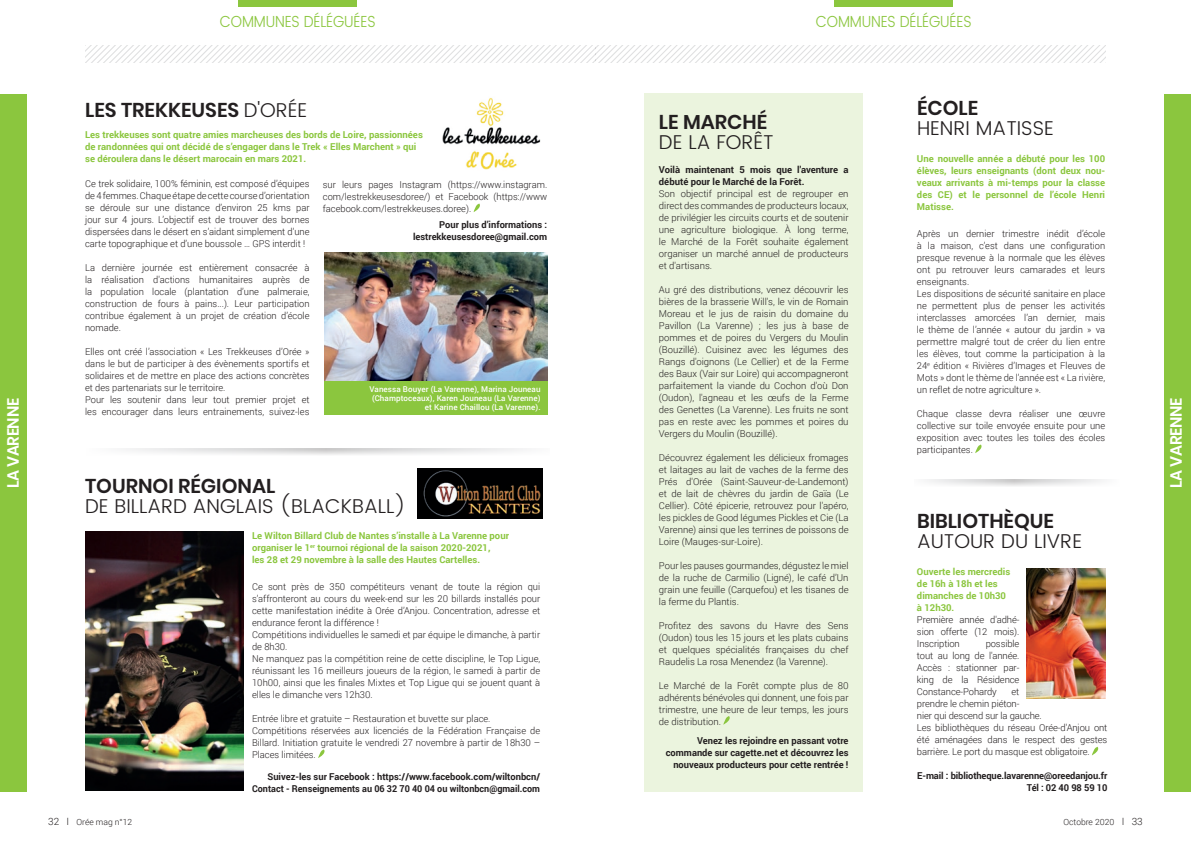
<style>
.page{position:relative;width:1191px;height:842px;background:#fff}
.page>*{position:absolute;margin:0;border:0;box-sizing:border-box;transform-origin:0 0}
.t1{font:300 20px "Poppins";color:#231f20}
.t2{font:600 20px "Poppins";color:#231f20}
.t3{font:600 16.3px "Poppins";letter-spacing:-.02em;color:#fff;scale:.96 1}
.t4{font:300 16px "Poppins";letter-spacing:-.01em;color:#8bc63e;scale:.9 1}
.t5{font:300 9.5px/12px "Roboto";color:#231f20;text-align:justify}
.t6{font:700 9.5px/12px "Roboto";color:#8bc63e}
.t7{font:700 9.5px/12px "Roboto";color:#231f20;text-align:right}
.t8{font:300 8.5px "Roboto";color:#231f20}
.t9{font:500 8px/9px "Roboto";letter-spacing:.01em;color:#fff;text-align:right}
.s1{font-weight:300}
.s2{font-size:10px}
</style>
<div class="page">
<div style="left:643px;top:94px;width:219px;height:698px;background:#ebf4de"></div>
<div style="left:834px;top:0;width:118px;height:7px;background:#8bc63e"></div>
<svg style="left:86px;top:45px;width:1019px;height:17px"></svg>
<div style="left:238px;top:0;width:119px;height:7px;background:#8bc63e"></div>
<div style="left:0;top:94px;width:26px;height:698px;background:#8bc63e"></div>
<div style="left:1164px;top:94px;width:27px;height:698px;background:#8bc63e"></div>
<svg style="left:318px;top:749px;width:7px;height:9px"></svg>
<svg style="left:723px;top:716px;width:7px;height:9px"></svg>
<img style="left:324px;top:253px;width:223px;height:128px">
<div style="left:324px;top:381px;width:223px;height:34px;background:#8bc63e"></div>
<img style="left:442px;top:98px;width:99px;height:72px">
<img style="left:86px;top:531px;width:157px;height:260px">
<img style="left:417px;top:468px;width:126px;height:51px">
<svg style="left:1092px;top:747px;width:6px;height:8px"></svg>
<svg style="left:975px;top:445px;width:7px;height:8px"></svg>
<svg style="left:927px;top:479px;width:175px;height:7px"></svg>
<img style="left:1026px;top:568px;width:79px;height:130px">
<svg style="left:473px;top:204px;width:7px;height:8px"></svg>
<svg style="left:126px;top:448px;width:397px;height:7px"></svg>
<h2 class="t3" style="left:4px;top:488px;width:95px;rotate:-90deg">LA VARENNE</h2>
<h3 class="t4" style="left:220px;top:10px;width:174px">COMMUNES DÉLÉGUÉES</h3>
<h3 class="t4" style="left:816px;top:10px;width:174px">COMMUNES DÉLÉGUÉES</h3>
<h1 class="t2" style="left:85px;top:98px;width:224px">LES TREKKEUSES <span class="s1">D'ORÉE</span></h1>
<p class="t6" style="left:85px;top:129px;width:339px">Les trekkeuses sont quatre amies marcheuses des bords de Loire, passionnées de randonnées qui ont décidé de s’engager dans le Trek « Elles Marchent » qui se déroulera dans le désert marocain en mars 2021.</p>
<p class="t5" style="left:85px;top:177px;width:226px">Ce trek solidaire, 100% féminin, est composé d’équipes de 4 femmes. Chaque étape de cette course d’orientation se déroule sur une distance d’environ 25 kms par jour sur 4 jours. L’objectif est de trouver des bornes dispersées dans le désert en s’aidant simplement d’une carte topographique et d’une boussole … GPS interdit !</p>
<p class="t5" style="left:85px;top:261px;width:226px">La dernière journée est entièrement consacrée à la réalisation d'actions humanitaires auprès de la population locale (plantation d’une palmeraie, construction de fours à pains...). Leur participation contribue également à un projet de création d’école nomade.</p>
<p class="t5" style="left:85px;top:345px;width:226px;text-align:left">Elles ont créé l’association « Les Trekkeuses d’Orée » dans le but de participer à des évènements sportifs et solidaires et de mettre en place des actions concrètes et des partenariats sur le territoire.<br>Pour les soutenir dans leur tout premier projet et les encourager dans leurs entrainements, suivez-les</p>
<p class="t5" style="left:323px;top:178px;width:226px">sur leurs pages Instagram (https://www.instagram. com/lestrekkeusesdoree/) et Facebook (https://www facebook.com/lestrekkeuses.doree).</p>
<p class="t7" style="left:413px;top:218px;width:136px">Pour plus d’informations : lestrekkeusesdoree@gmail.com</p>
<p class="t9" style="left:369px;top:384px;width:172px">Vanessa Bouyer (La Varenne), Marina Jouneau (Champtoceaux), Karen Jouneau (La Varenne) et Karine Chaillou (La Varenne).</p>
<h1 class="t2" style="left:85px;top:474px;width:192px">TOURNOI RÉGIONAL</h1>
<h1 class="t1" style="left:85px;top:492px;width:322px">DE BILLARD ANGLAIS (BLACKBALL)</h1>
<p class="t6" style="left:252px;top:529px;width:258px">Le Wilton Billard Club de Nantes s’installe à La Varenne pour organiser le 1<sup>er</sup> tournoi régional de la saison 2020-2021,<br>les 28 et 29 novembre à la salle des Hautes Cartelles.</p>
<p class="t5" style="left:252px;top:580px;width:290px;text-align:left">Ce sont près de 350 compétiteurs venant de toute la région qui s’affronteront au cours du week-end sur les 20 billards installés pour cette manifestation inédite à Orée d’Anjou. Concentration, adresse et endurance feront la différence !<br>Compétitions individuelles le samedi et par équipe le dimanche, à partir de 8h30.<br>Ne manquez pas la compétition reine de cette discipline, le Top Ligue, réunissant les 16 meilleurs joueurs de la région, le samedi à partir de 10h00, ainsi que les finales Mixtes et Top Ligue qui se jouent quant à elles le dimanche vers 12h30.</p>
<p class="t5" style="left:252px;top:712px;width:290px;text-align:left">Entrée libre et gratuite – Restauration et buvette sur place.<br>Compétitions réservées aux licenciés de la Fédération Française de Billard. Initiation gratuite le vendredi 27 novembre à partir de 18h30 – Places limitées.</p>
<p class="t7" style="left:252px;top:770px;width:289px">Suivez-les sur Facebook : https://www.facebook.com/wiltonbcn/<br>Contact - Renseignements au 06 32 70 40 04 ou wiltonbcn@gmail.com</p>
<h1 class="t2" style="left:659px;top:110px;width:110px">LE MARCHÉ</h1>
<h1 class="t1" style="left:659px;top:128px;width:116px">DE LA FORÊT</h1>
<p class="t7" style="left:659px;top:163px;width:191px;text-align:left">Voilà maintenant 5 mois que l'aventure a débuté pour le Marché de la Forêt.</p>
<p class="t5" style="left:659px;top:187px;width:191px">Son objectif principal est de regrouper en direct des commandes de producteurs locaux, de privilégier les circuits courts et de soutenir une agriculture biologique. À long terme, le Marché de la Forêt souhaite également organiser un marché annuel de producteurs et d'artisans.</p>
<p class="t5" style="left:659px;top:283px;width:191px">Au gré des distributions, venez découvrir les bières de la brasserie Will's, le vin de Romain Moreau et le jus de raisin du domaine du Pavillon (La Varenne) ; les jus à base de pommes et de poires du Vergers du Moulin (Bouzillé). Cuisinez avec les légumes des Rangs d'oignons (Le Cellier) et de la Ferme des Baux (Vair sur Loire) qui accompagneront parfaitement la viande du Cochon d'où Don (Oudon), l'agneau et les œufs de la Ferme des Genettes (La Varenne). Les fruits ne sont pas en reste avec les pommes et poires du Vergers du Moulin (Bouzillé).</p>
<p class="t5" style="left:659px;top:451px;width:191px">Découvrez également les délicieux fromages et laitages au lait de vaches de la ferme des Prés d'Orée (Saint-Sauveur-de-Landemont) et de lait de chèvres du jardin de Gaïa (Le Cellier). Côté épicerie, retrouvez pour l'apéro, les pickles de Good légumes Pickles et Cie (La Varenne) ainsi que les terrines de poissons de Loire (Mauges-sur-Loire).</p>
<p class="t5" style="left:659px;top:559px;width:191px">Pour les pauses gourmandes, dégustez le miel de la ruche de Carmilio (Ligné), le café d’Un grain une feuille (Carquefou) et les tisanes de la ferme du Plantis.</p>
<p class="t5" style="left:659px;top:619px;width:191px">Profitez des savons du Havre des Sens (Oudon) tous les 15 jours et les plats cubains et quelques spécialités françaises du chef Raudelis La rosa Menendez (la Varenne).</p>
<p class="t5" style="left:659px;top:679px;width:191px">Le Marché de la Forêt compte plus de 80 adhérents bénévoles qui donnent, une fois par trimestre, une heure de leur temps, les jours de distribution.</p>
<p class="t7" style="left:666px;top:734px;width:184px">Venez les rejoindre en passant votre commande sur cagette.net et découvrez les nouveaux producteurs pour cette rentrée !</p>
<h1 class="t2" style="left:917px;top:97px;width:63px">ÉCOLE</h1>
<h1 class="t1" style="left:917px;top:114px;width:138px">HENRI MATISSE</h1>
<p class="t6" style="left:917px;top:153px;width:190px;text-align:justify">Une nouvelle année a débuté pour les 100 élèves, leurs enseignants (dont deux nou&shy;veaux arrivants à mi-temps pour la classe des CE) et le personnel de l’école Henri Matisse.</p>
<p class="t5" style="left:917px;top:227px;width:190px;text-align:left">Après un dernier trimestre inédit d’école à la maison, c’est dans une configuration presque revenue à la normale que les élèves ont pu retrouver leurs camarades et leurs enseignants.<br>Les dispositions de sécurité sanitaire en place ne permettent plus de penser les activités interclasses amorcées l’an dernier, mais le thème de l’année « autour du jardin » va permettre malgré tout de créer du lien entre les élèves, tout comme la participation à la 24<sup>e</sup> édition « Rivières d’Images et Fleuves de Mots » dont le thème de l’année est « La rivière, un reflet de notre agriculture ».</p>
<p class="t5" style="left:917px;top:407px;width:190px">Chaque classe devra réaliser une œuvre collective sur toile envoyée ensuite pour une exposition avec toutes les toiles des écoles participantes.</p>
<h1 class="t2" style="left:917px;top:509px;width:139px">BIBLIOTHÈQUE</h1>
<h1 class="t1" style="left:917px;top:527px;width:167px">AUTOUR DU LIVRE</h1>
<p class="t6" style="left:917px;top:566px;width:95px">Ouverte les mercredis de 16h à 18h et les dimanches de 10h30 à 12h30.</p>
<p class="t5" style="left:917px;top:614px;width:104px">Première année d'adhé&shy;sion offerte (12 mois).<br>Inscription</p>
<p class="t5" style="left:917px;top:638px;width:104px;text-indent:69px">possible tout au long de l'année.<br>Accès : stationner par&shy;king de la Résidence Constance-Pohardy</p>
<p class="t5" style="left:917px;top:686px;width:192px;text-align:left;text-indent:95px">et<br>prendre le chemin piéton-<br>nier qui descend sur la gauche.<br>Les bibliothèques du réseau Orée-d'Anjou ont été aménagées dans le respect des gestes barrière. Le port du masque est obligatoire.</p>
<p class="t7" style="left:917px;top:770px;width:192px">E-mail : bibliotheque.lavarenne@oreedanjou.fr<br>Tél : 02 40 98 59 10</p>
<p class="t8" style="left:48px;top:816px;width:85px"><span class="s2">32 I</span> Orée mag n°12</p>
<p class="t8" style="left:1063px;top:816px;width:81px">Octobre 2020 <span class="s2">I 33</span></p>
<h2 class="t3" style="left:1166px;top:488px;width:95px;rotate:-90deg">LA VARENNE</h2>
</div>
